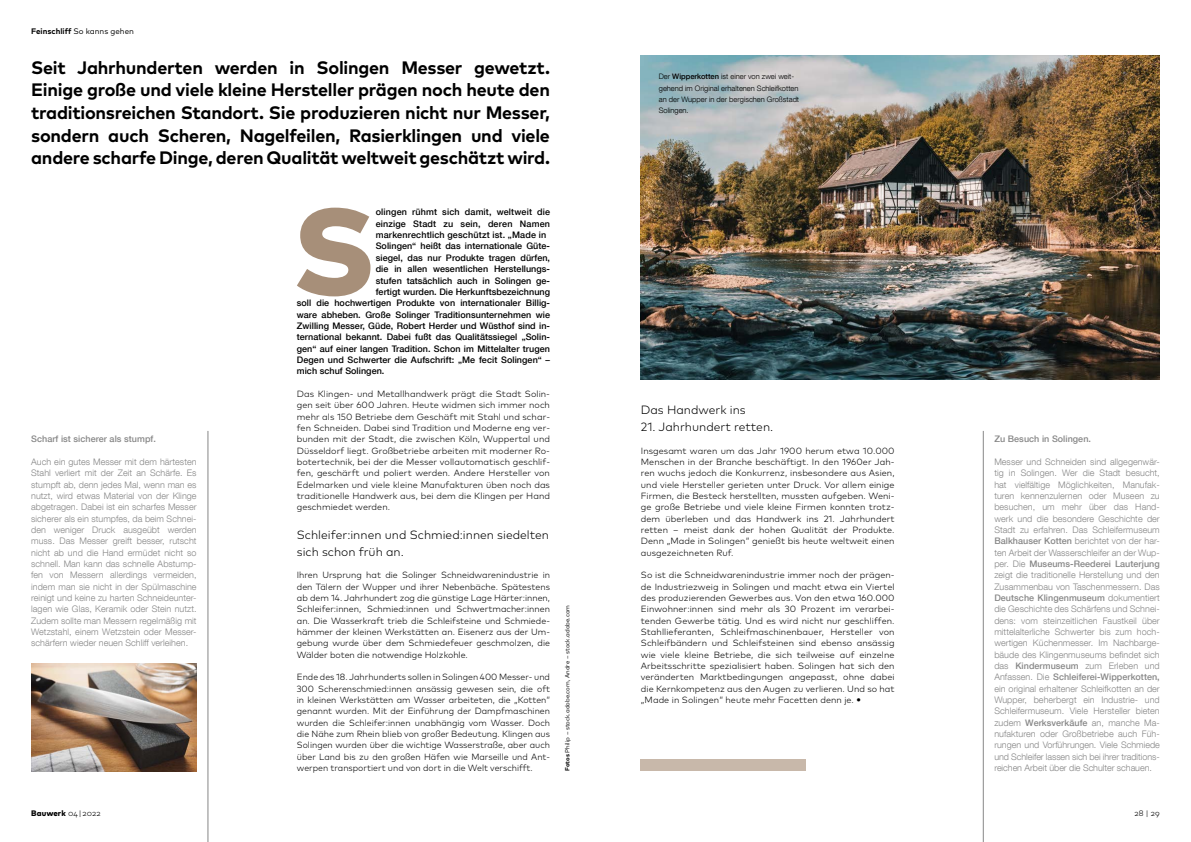
<style>
.page{position:relative;width:1191px;height:842px;background:#fff}
.page>*{position:absolute;margin:0;border:0;box-sizing:border-box;transform-origin:0 0}
.t1{font:800 122.4px "Mark Pro";color:#a78f79}
.t2{font:700 18px/22.7px "Mark Pro";letter-spacing:-.015em;color:#000;text-align:justify}
.t3{font:300 12px/17px "Mark Pro";color:#000}
.t4{font:300 9px/11.3px "Mark Pro";letter-spacing:.005em;color:#000;text-align:justify}
.t5{font:300 9px/11.3px "Helvetica Neue LT Com";letter-spacing:-.005em;color:#878787;text-align:justify}
.t6{font:500 9px "Helvetica Neue LT Com";letter-spacing:.005em;color:#000}
.t7{font:500 9px "Helvetica Neue LT Com";letter-spacing:.005em;color:#878787}
.t8{font:8px "Mark Pro";color:#000}
.t9{font:800 8px "Mark Pro";letter-spacing:.01em;color:#000}
.t10{font:300 8px "Mark Pro";color:#000}
.t11{font:300 7.5px/11.3px "Helvetica Neue LT Com";color:#000}
.t12{font:6px "Mark Pro";color:#000}
.s1{font-weight:700}
.s2{font-weight:500}
.s3{font-family:"Helvetica Neue LT Com"}
.s4{font-weight:300}
</style>
<div class="page">
<div style="left:641px;top:760px;width:165px;height:11px;background:#c8b8aa"></div>
<img style="left:641px;top:56px;width:518px;height:323px">
<hr style="left:983px;top:431px;width:1px;height:411px;background:#878787">
<img style="left:31px;top:663px;width:166px;height:108px">
<hr style="left:208px;top:431px;width:1px;height:411px;background:#878787">
<p class="t8" style="left:31px;top:25px;width:104px"><span class="s1">Feinschliff</span> So kanns gehen</p>
<p class="t2" style="left:31px;top:54px;width:520px">Seit Jahrhunderten werden in Solingen Messer gewetzt.<br>Einige große und viele kleine Hersteller prägen noch heute den traditionsreichen Standort. Sie produzieren nicht nur Messer, sondern auch Scheren, Nagelfeilen, Rasierklingen und viele andere scharfe Dinge, deren Qualität weltweit geschätzt wird.</p>
<p class="t7" style="left:31px;top:434px;width:126px">Scharf ist sicherer als stumpf.</p>
<p class="t5" style="left:31px;top:456px;width:167px">Auch ein gutes Messer mit dem härtesten Stahl verliert mit der Zeit an Schärfe. Es stumpft ab, denn jedes Mal, wenn man es nutzt, wird etwas Material von der Klinge abgetragen. Dabei ist ein scharfes Messer sicherer als ein stumpfes, da beim Schnei&shy;den weniger Druck ausgeübt werden muss. Das Messer greift besser, rutscht nicht ab und die Hand ermüdet nicht so schnell. Man kann das schnelle Abstump&shy;fen von Messern allerdings vermeiden, indem man sie nicht in der Spülmaschine reinigt und keine zu harten Schneideunter&shy;lagen wie Glas, Keramik oder Stein nutzt.<br>Zudem sollte man Messern regelmäßig mit Wetzstahl, einem Wetzstein oder Messer&shy;schärfern wieder neuen Schliff verleihen.</p>
<h1 class="t1" style="left:292px;top:158px;width:84px">S</h1>
<p class="t6" style="left:376px;top:207px;width:176px">olingen rühmt sich damit, weltweit die</p>
<p class="t6" style="left:376px;top:218px;width:176px">einzige Stadt zu sein, deren Namen</p>
<p class="t6" style="left:376px;top:230px;width:172px">markenrechtlich geschützt ist. „Made in</p>
<p class="t6" style="left:376px;top:241px;width:176px">Solingen“ heißt das internationale Güte-</p>
<p class="t6" style="left:376px;top:252px;width:176px">siegel, das nur Produkte tragen dürfen,</p>
<p class="t6" style="left:376px;top:264px;width:176px">die in allen wesentlichen Herstellungs-</p>
<p class="t6" style="left:376px;top:275px;width:176px">stufen tatsächlich auch in Solingen ge-</p>
<p class="t6" style="left:376px;top:286px;width:176px">fertigt wurden. Die Herkunftsbezeichnung</p>
<p class="t6" style="left:297px;top:298px;width:255px">soll die hochwertigen Produkte von internationaler Billig-</p>
<p class="t6" style="left:297px;top:309px;width:255px">ware abheben. Große Solinger Traditionsunternehmen wie</p>
<p class="t6" style="left:297px;top:320px;width:255px">Zwilling Messer, Güde, Robert Herder und Wüsthof sind in-</p>
<p class="t6" style="left:297px;top:332px;width:255px">ternational bekannt. Dabei fußt das Qualitätssiegel „Solin-</p>
<p class="t6" style="left:297px;top:343px;width:255px">gen“ auf einer langen Tradition. Schon im Mittelalter trugen</p>
<p class="t6" style="left:297px;top:354px;width:255px">Degen und Schwerter die Aufschrift: „Me fecit Solingen“ –</p>
<p class="t6" style="left:297px;top:366px;width:89px">mich schuf Solingen.</p>
<p class="t4" style="left:297px;top:387px;width:255px">Das Klingen- und Metallhandwerk prägt die Stadt Solin&shy;gen seit über 600 Jahren. Heute widmen sich immer noch mehr als 150 Betriebe dem Geschäft mit Stahl und schar&shy;fen Schneiden. Dabei sind Tradition und Moderne eng ver&shy;bunden mit der Stadt, die zwischen Köln, Wuppertal und Düsseldorf liegt. Großbetriebe arbeiten mit moderner Ro&shy;botertechnik, bei der die Messer vollautomatisch geschlif&shy;fen, geschärft und poliert werden. Andere Hersteller von Edelmarken und viele kleine Manufakturen üben noch das traditionelle Handwerk aus, bei dem die Klingen per Hand geschmiedet werden.</p>
<h3 class="t3" style="left:297px;top:525px;width:254px">Schleifer:innen und Schmied:innen siedelten sich schon früh an.</h3>
<p class="t4" style="left:297px;top:569px;width:255px">Ihren Ursprung hat die Solinger Schneidwarenindustrie in den Tälern der Wupper und ihrer Nebenbäche. Spätestens ab dem 14. Jahrhundert zog die günstige Lage Härter:innen, Schleifer:innen, Schmied:innen und Schwertmacher:innen an. Die Wasserkraft trieb die Schleifsteine und Schmiede&shy;hämmer der kleinen Werkstätten an. Eisenerz aus der Um&shy;gebung wurde über dem Schmiedefeuer geschmolzen, die Wälder boten die notwendige Holzkohle.</p>
<p class="t4" style="left:297px;top:671px;width:255px">Ende des 18. Jahrhunderts sollen in Solingen 400 Messer- und 300 Scherenschmied:innen ansässig gewesen sein, die oft in kleinen Werkstätten am Wasser arbeiteten, die „Kotten“ genannt wurden. Mit der Einführung der Dampfmaschinen wurden die Schleifer:innen unabhängig vom Wasser. Doch die Nähe zum Rhein blieb von großer Bedeutung. Klingen aus Solingen wurden über die wichtige Wasserstraße, aber auch über Land bis zu den großen Häfen wie Marseille und Ant&shy;werpen transportiert und von dort in die Welt verschifft.</p>
<p class="t12" style="left:563px;top:771px;width:168px;rotate:-90deg"><span class="s1">Fotos</span> Philip – stock.adobe.com, Andre – stock.adobe.com</p>
<p class="t11" style="left:659px;top:71px;width:142px">Der <span class="s2">Wipperkotten</span> ist einer von zwei weit&shy;gehend im Original erhaltenen Schleifkotten an der Wupper in der bergischen Großstadt Solingen.</p>
<h3 class="t3" style="left:641px;top:400px;width:106px">Das Handwerk ins</h3>
<h3 class="t3" style="left:641px;top:417px;width:134px">21. Jahrhundert retten.</h3>
<p class="t4" style="left:641px;top:444px;width:255px">Insgesamt waren um das Jahr 1900 herum etwa 10.000<br>Menschen in der Branche beschäftigt. In den 1960er Jah&shy;ren wuchs jedoch die Konkurrenz, insbesondere aus Asien, und viele Hersteller gerieten unter Druck. Vor allem einige Firmen, die Besteck herstellten, mussten aufgeben. Weni&shy;ge große Betriebe und viele kleine Firmen konnten trotz&shy;dem überleben und das Handwerk ins 21. Jahrhundert retten – meist dank der hohen Qualität der Produkte.<br>Denn „Made in Solingen“ genießt bis heute weltweit einen ausgezeichneten Ruf.</p>
<p class="t4" style="left:641px;top:569px;width:255px">So ist die Schneidwarenindustrie immer noch der prägen&shy;de Industriezweig in Solingen und macht etwa ein Viertel des produzierenden Gewerbes aus. Von den etwa 160.000<br>Einwohner:innen sind mehr als 30 Prozent im verarbei&shy;tenden Gewerbe tätig. Und es wird nicht nur geschliffen.<br>Stahllieferanten, Schleifmaschinenbauer, Hersteller von Schleifbändern und Schleifsteinen sind ebenso ansässig wie viele kleine Betriebe, die sich teilweise auf einzelne Arbeitsschritte spezialisiert haben. Solingen hat sich den veränderten Marktbedingungen angepasst, ohne dabei die Kernkompetenz aus den Augen zu verlieren. Und so hat „Made in Solingen“ heute mehr Facetten denn je. <span class="s3">•</span></p>
<p class="t7" style="left:994px;top:434px;width:98px">Zu Besuch in Solingen.</p>
<p class="t5" style="left:994px;top:456px;width:167px">Messer und Schneiden sind allgegenwär&shy;tig in Solingen. Wer die Stadt besucht, hat vielfältige Möglichkeiten, Manufak&shy;turen kennenzulernen oder Museen zu besuchen, um mehr über das Hand&shy;werk und die besondere Geschichte der Stadt zu erfahren. Das Schleifermuseum <span class="s2">Balkhauser Kotten</span> berichtet von der har&shy;ten Arbeit der Wasserschleifer an der Wup&shy;per. Die <span class="s2">Museums-Reederei Lauterjung </span>zeigt die traditionelle Herstellung und den Zusammenbau von Taschenmessern. Das <span class="s2">Deutsche Klingenmuseum</span> dokumentiert die Geschichte des Schärfens und Schnei&shy;dens: vom steinzeitlichen Faustkeil über mittelalterliche Schwerter bis zum hoch&shy;wertigen Küchenmesser. Im Nachbarge&shy;bäude des Klingenmuseums befindet sich das <span class="s2">Kindermuseum</span> zum Erleben und Anfassen. Die <span class="s2">Schleiferei-Wipperkotten, </span>ein original erhaltener Schleifkotten an der Wupper, beherbergt ein Industrie- und Schleifermuseum. Viele Hersteller bieten zudem <span class="s2">Werksverkäufe</span> an, manche Ma&shy;nufakturen oder Großbetriebe auch Füh&shy;rungen und Vorführungen. Viele Schmiede und Schleifer lassen sich bei ihrer traditions&shy;reichen Arbeit über die Schulter schauen.</p>
<p class="t9" style="left:31px;top:807px;width:71px">Bauwerk <span class="s4">04 | 2022</span></p>
<p class="t10" style="left:1134px;top:808px;width:27px">28 | 29</p>
</div>
